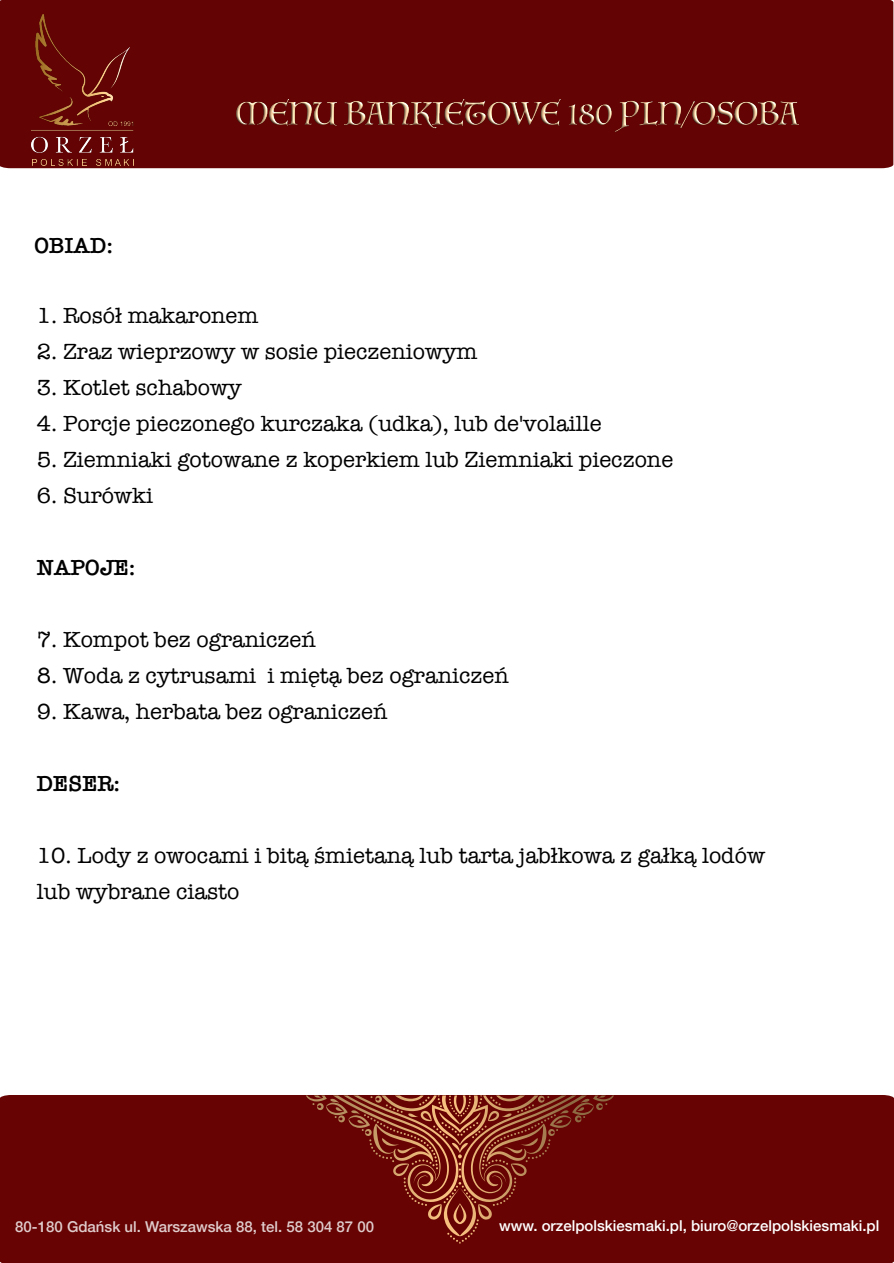
<style>
.page{position:relative;width:894px;height:1263px;background:#fff}
.page>*{position:absolute;margin:0;border:0;box-sizing:border-box;transform-origin:0 0}
.t1{font:22.5px/36px "American Typewriter";color:#000}
.t2{font:600 22.5px "American Typewriter";color:#000}
.t3{font:500 15px "Helvetica Neue";color:#fff}
.t4{font:500 15px "Helvetica Neue";color:rgb(255 255 255/.8)}
</style>
<div class="page">
<div style="left:0;top:0;width:893px;height:168px;background:#640304"></div>
<div style="left:0;top:1095px;width:893px;height:168px;background:#670303"></div>
<svg style="left:306px;top:1095px;width:307px;height:149px;background:#781c13"></svg>
<img style="left:237px;top:100px;width:561px;height:31px">
<img style="left:31px;top:15px;width:103px;height:150px">
<p class="t2" style="left:35px;top:237px;width:80px">OBIAD:</p>
<p class="t1" style="left:37px;top:299px;width:223px">1. Rosół makaronem</p>
<p class="t1" style="left:37px;top:335px;width:442px">2. Zraz wieprzowy w sosie pieczeniowym</p>
<p class="t1" style="left:37px;top:371px;width:206px">3. Kotlet schabowy</p>
<p class="t1" style="left:37px;top:407px;width:566px">4. Porcje pieczonego kurczaka (udka), lub de'volaille</p>
<p class="t1" style="left:37px;top:443px;width:637px">5. Ziemniaki gotowane z koperkiem lub Ziemniaki pieczone</p>
<p class="t1" style="left:37px;top:479px;width:118px">6. Surówki</p>
<p class="t2" style="left:37px;top:559px;width:100px">NAPOJE:</p>
<p class="t1" style="left:37px;top:623px;width:289px">7. Kompot bez ograniczeń</p>
<p class="t1" style="left:37px;top:659px;width:482px">8. Woda z cytrusami i miętąbez ograniczeń</p>
<p class="t1" style="left:37px;top:695px;width:352px">9. Kawa, herbata bez ograniczeń</p>
<p class="t2" style="left:37px;top:775px;width:85px">DESER:</p>
<p class="t1" style="left:37px;top:839px;width:729px">10. Lody z owocami i bitą śmietaną lub tarta jabłkowa z gałką lodów lub wybrane ciasto</p>
<p class="t4" style="left:15px;top:1217px;width:360px">80-180 Gdańsk ul. Warszawska 88, tel. 58 304 87 00</p>
<p class="t3" style="left:499px;top:1216px;width:381px">www. orzelpolskiesmaki.pl, biuro@orzelpolskiesmaki.pl</p>
</div>
